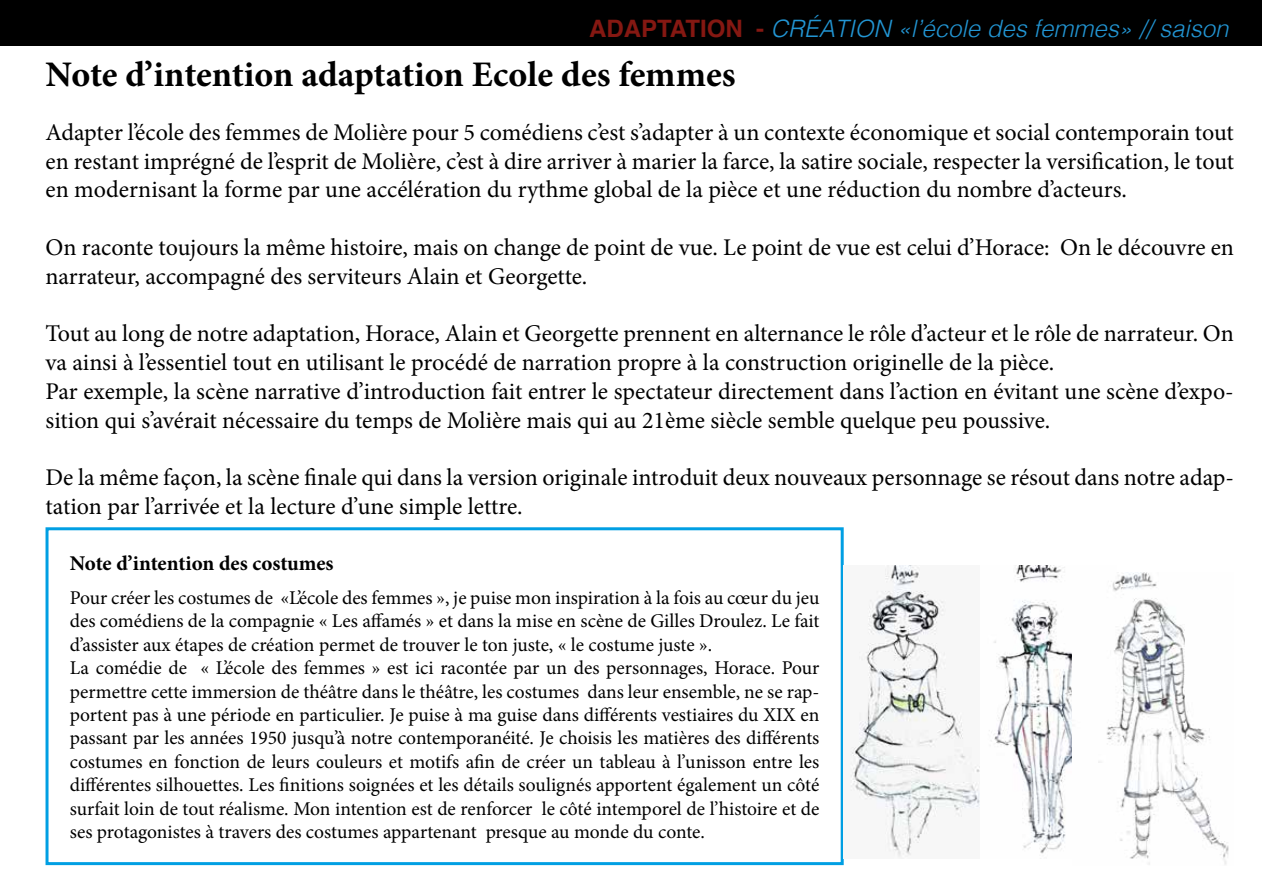
<style>
.page{position:relative;width:1263px;height:893px;background:#fff}
.page>*{position:absolute;margin:0;border:0;box-sizing:border-box;transform-origin:0 0}
.t1{font:700 36px "Minion Pro";letter-spacing:-.005em;color:#000}
.t2{font:24px/28.8px "Minion Pro";color:#000}
.t3{font:italic 300 24px "Helvetica";color:#2295d3}
.t4{font:700 21px "Minion Pro";letter-spacing:-.005em;color:#000}
.t5{font:19.5px/23.4px "Minion Pro";color:#000}
.s1{font-weight:700;font-style:normal;color:#851812}
</style>
<div class="page">
<div style="left:0;top:0;width:1262px;height:45px;background:#000"></div>
<div style="left:46px;top:527px;width:798px;height:338px;border:3px solid #009fe3"></div>
<img style="left:850px;top:566px;width:130px;height:292px">
<img style="left:989px;top:566px;width:83px;height:288px">
<img style="left:1098px;top:572px;width:131px;height:293px">
<p class="t3" style="left:589px;top:8px;width:641px"><span class="s1">ADAPTATION -</span> CRÉATION «l’école des femmes» // saison</p>
<h1 class="t1" style="left:46px;top:49px;width:691px">Note d’intention adaptation Ecole des femmes</h1>
<p class="t2" style="left:46px;top:118px;width:1190px;text-align:justify">Adapter l’école des femmes de Molière pour 5 comédiens c’est s’adapter à un contexte économique et social contemporain tout en restant imprégné de l’esprit de Molière, c’est à dire arriver à marier la farce, la satire sociale, respecter la versification, le tout en modernisant la forme par une accélération du rythme global de la pièce et une réduction du nombre d’acteurs.</p>
<p class="t2" style="left:46px;top:233px;width:1190px">On raconte toujours la même histoire, mais on change de point de vue. Le point de vue est celui d’Horace: On le découvre en narrateur, accompagné des serviteurs Alain et Georgette.</p>
<p class="t2" style="left:46px;top:319px;width:1190px">Tout au long de notre adaptation, Horace, Alain et Georgette prennent en alternance le rôle d’acteur et le rôle de narrateur. On va ainsi à l’essentiel tout en utilisant le procédé de narration propre à la construction originelle de la pièce.<br>Par exemple, la scène narrative d’introduction fait entrer le spectateur directement dans l’action en évitant une scène d’expo&shy;sition qui s’avérait nécessaire du temps de Molière mais qui au 21ème siècle semble quelque peu poussive.</p>
<p class="t2" style="left:46px;top:463px;width:1190px">De la même façon, la scène finale qui dans la version originale introduit deux nouveaux personnage se résout dans notre adap&shy;tation par l’arrivée et la lecture d’une simple lettre.</p>
<p class="t4" style="left:70px;top:548px;width:265px">Note d’intention des costumes</p>
<p class="t5" style="left:70px;top:586px;width:751px">Pour créer les costumes de «L’école des femmes », je puise mon inspiration à la fois au cœur du jeu des comédiens de la compagnie « Les affamés » et dans la mise en scène de Gilles Droulez. Le fait d’assister aux étapes de création permet de trouver le ton juste, « le costume juste ».<br>La comédie de « L’école des femmes » est ici racontée par un des personnages, Horace. Pour permettre cette immersion de théâtre dans le théâtre, les costumes dans leur ensemble, ne se rap&shy;portent pas à une période en particulier. Je puise à ma guise dans différents vestiaires du XIX en passant par les années 1950 jusqu’à notre contemporanéité. Je choisis les matières des différents costumes en fonction de leurs couleurs et motifs afin de créer un tableau à l’unisson entre les différentes silhouettes. Les finitions soignées et les détails soulignés apportent également un côté surfait loin de tout réalisme. Mon intention est de renforcer le côté intemporel de l’histoire et de ses protagonistes à travers des costumes appartenant presque au monde du conte.</p>
</div>
